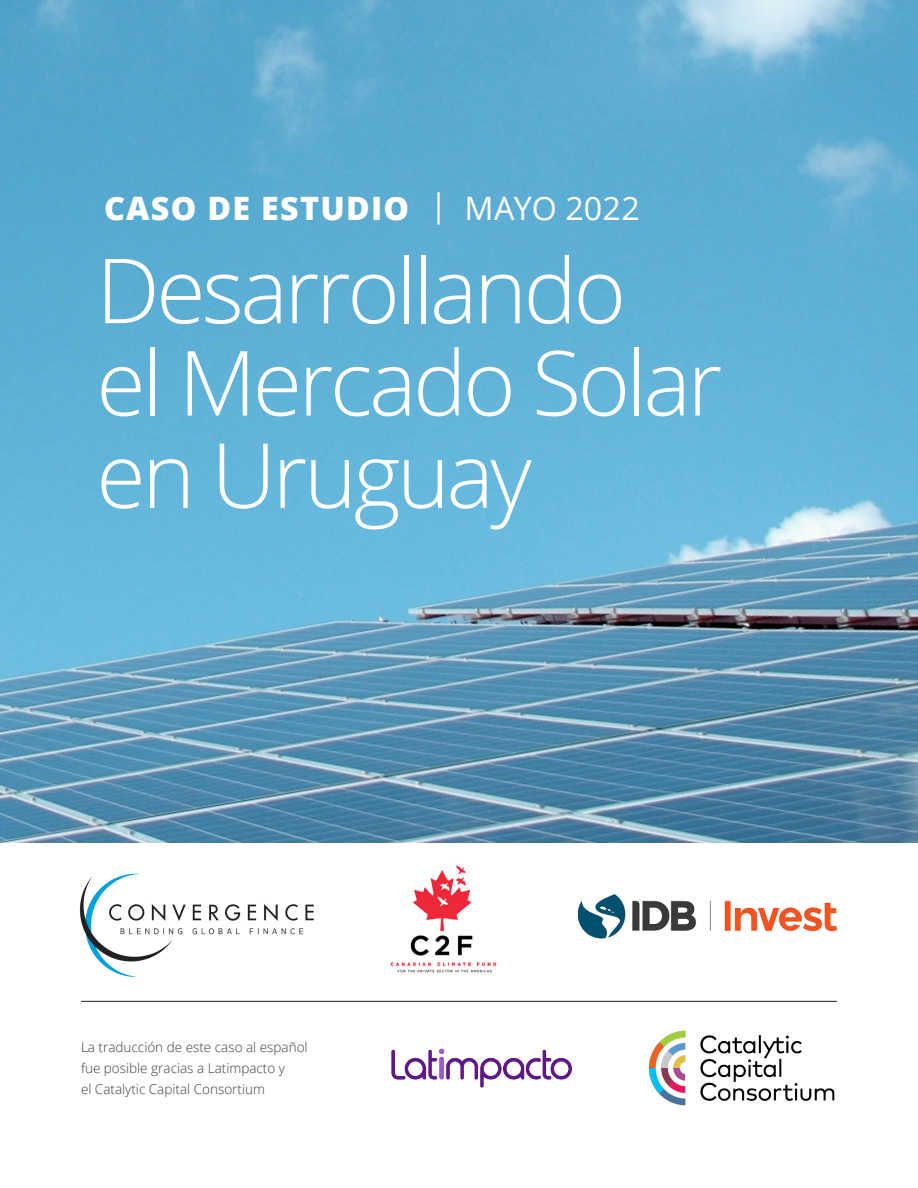
<style>
.page{position:relative;width:918px;height:1188px;background:#fff}
.page>*{position:absolute;margin:0;border:0;box-sizing:border-box;transform-origin:0 0}
.t1{font:300 90px/92.4px "Open Sans";letter-spacing:-.04em;color:#fff}
.t2{font:800 32.25px "Open Sans";letter-spacing:.04em;color:#fff}
.t3{font:300 13.5px/21px "Open Sans";color:#3e3e3f}
.s1{font-weight:400}
</style>
<div class="page">
<img style="left:0;top:0;width:918px;height:842px">
<img style="left:79px;top:873px;width:235px;height:104px">
<img style="left:390px;top:865px;width:107px;height:108px">
<img style="left:578px;top:894px;width:260px;height:45px">
<hr style="left:81px;top:1001px;width:756px;height:1px;background:#231f20">
<img style="left:649px;top:1030px;width:186px;height:76px">
<img style="left:391px;top:1048px;width:181px;height:40px">
<p class="t2" style="left:104px;top:184px;width:537px">CASO DE ESTUDIO <span class="s1">| MAYO 2022</span></p>
<p class="t1" style="left:96px;top:242px;width:628px">Desarrollando<br>el Mercado Solar en Uruguay</p>
<p class="t3" style="left:81px;top:1036px;width:228px">La traducción de este caso al español fue posible gracias a Latimpacto y<br>el Catalytic Capital Consortium</p>
</div>
